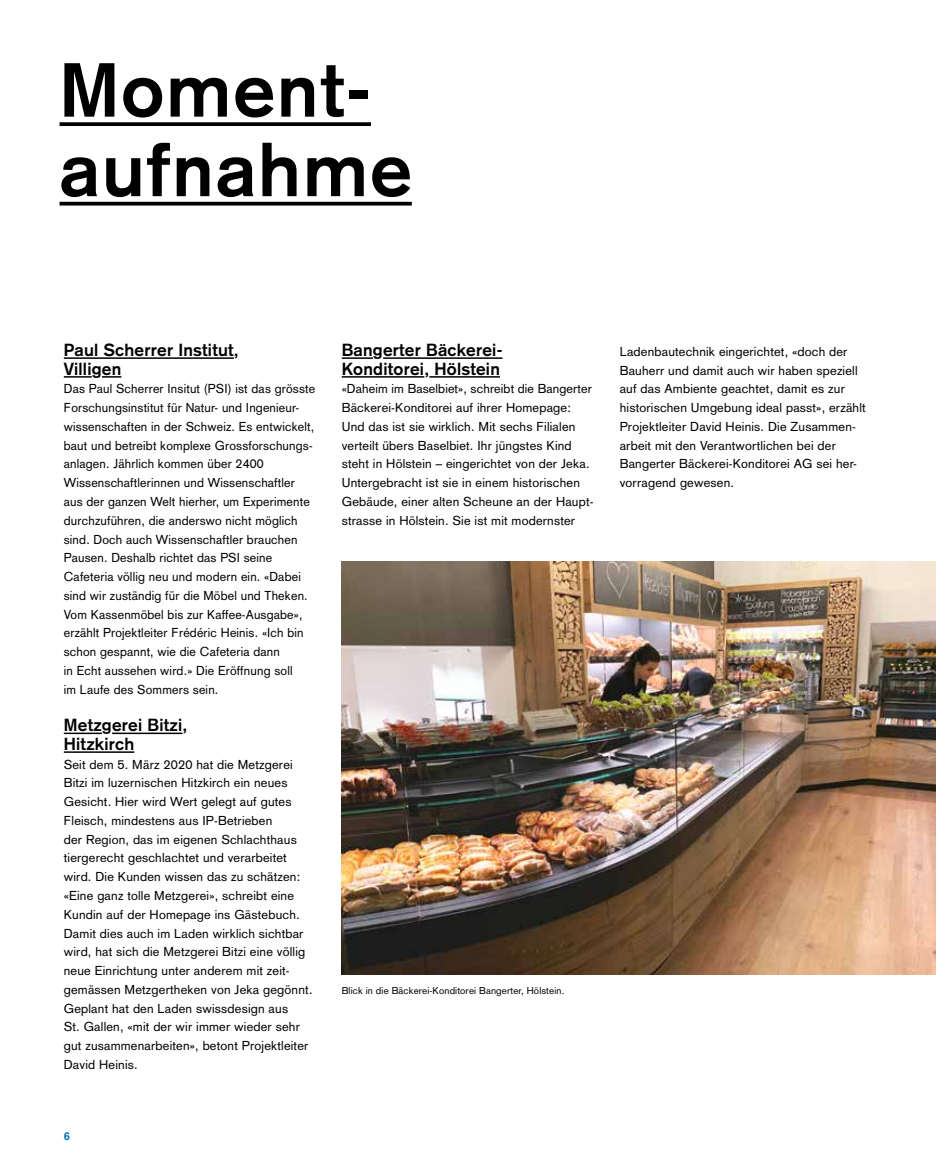
<style>
.page{position:relative;width:936px;height:1170px;background:#fff}
.page>*{position:absolute;margin:0;border:0;box-sizing:border-box;transform-origin:0 0}
.t1{font:700 75px/79.5px "Akzidenz Grotesk";letter-spacing:.025em;color:#000}
.t2{font:700 17.25px/18.8px "Akzidenz Grotesk";letter-spacing:.015em;color:#000}
.t3{font:12.75px/18.8px "Akzidenz Grotesk";letter-spacing:.015em;color:#000}
.t4{font:700 11.25px "Akzidenz Grotesk";color:#0070ba}
.t5{font:9.75px "Akzidenz Grotesk";letter-spacing:.015em;color:#000}
</style>
<div class="page">
<svg style="left:60px;top:122px;width:311px;height:4px"></svg>
<hr style="left:60px;top:202px;width:352px;height:3px;background:#000">
<hr style="left:64px;top:357px;width:170px;height:2px;background:#000">
<svg style="left:64px;top:376px;width:28px;height:1px"></svg>
<svg style="left:102px;top:376px;width:19px;height:1px"></svg>
<hr style="left:64px;top:732px;width:38px;height:2px;background:#000">
<hr style="left:112px;top:732px;width:70px;height:2px;background:#000">
<hr style="left:64px;top:751px;width:70px;height:1px;background:#000">
<hr style="left:342px;top:357px;width:31px;height:2px;background:#000">
<hr style="left:383px;top:357px;width:119px;height:2px;background:#000">
<hr style="left:342px;top:376px;width:82px;height:1px;background:#000">
<hr style="left:429px;top:376px;width:71px;height:1px;background:#000">
<img style="left:342px;top:561px;width:593px;height:413px">
<h1 class="t1" style="left:60px;top:50px;width:354px">Moment&shy;aufnahme</h1>
<h2 class="t2" style="left:64px;top:340px;width:176px">Paul Scherrer Institut,<br>Villigen</h2>
<p class="t3" style="left:64px;top:379px;width:253px">Das Paul Scherrer Insitut (PSI) ist das grösste Forschungsinstitut für Natur- und Ingenieur&shy;wissenschaften in der Schweiz. Es entwickelt, baut und betreibt komplexe Grossforschungs&shy;anlagen. Jährlich kommen über 2400<br>Wissenschaftlerinnen und Wissenschaftler aus der ganzen Welt hierher, um Experimente durchzuführen, die anderswo nicht möglich sind. Doch auch Wissenschaftler brauchen Pausen. Deshalb richtet das PSI seine Cafeteria völlig neu und modern ein. «Dabei sind wir zuständig für die Möbel und Theken.<br>Vom Kassenmöbel bis zur Kaffee-Ausgabe», erzählt Projektleiter Frédéric Heinis. «Ich bin schon gespannt, wie die Cafeteria dann<br>in Echt aussehen wird.» Die Eröffnung soll<br>im Laufe des Sommers sein.</p>
<h2 class="t2" style="left:64px;top:715px;width:125px">Metzgerei Bitzi,<br>Hitzkirch</h2>
<p class="t3" style="left:64px;top:754px;width:250px">Seit dem 5. März 2020 hat die Metzgerei Bitzi im luzernischen Hitzkirch ein neues Gesicht. Hier wird Wert gelegt auf gutes Fleisch, mindestens aus IP-Betrieben<br>der Region, das im eigenen Schlachthaus tiergerecht geschlachtet und verarbeitet wird. Die Kunden wissen das zu schätzen: «Eine ganz tolle Metzgerei», schreibt eine Kundin auf der Homepage ins Gästebuch.<br>Damit dies auch im Laden wirklich sichtbar wird, hat sich die Metzgerei Bitzi eine völlig neue Einrichtung unter anderem mit zeit&shy;gemässen Metzgertheken von Jeka gegönnt.<br>Geplant hat den Laden swissdesign aus<br>St. Gallen, «mit der wir immer wieder sehr gut zusammenarbeiten», betont Projektleiter David Heinis.</p>
<p class="t4" style="left:64px;top:1129px;width:8px">6</p>
<h2 class="t2" style="left:342px;top:340px;width:162px">Bangerter Bäckerei-<br>Konditorei, Hölstein</h2>
<p class="t3" style="left:342px;top:379px;width:253px">«Daheim im Baselbiet», schreibt die Bangerter Bäckerei-Konditorei auf ihrer Homepage:<br>Und das ist sie wirklich. Mit sechs Filialen verteilt übers Baselbiet. Ihr jüngstes Kind steht in Hölstein – eingerichtet von der Jeka.<br>Untergebracht ist sie in einem historischen Gebäude, einer alten Scheune an der Haupt&shy;strasse in Hölstein. Sie ist mit modernster</p>
<p class="t3" style="left:619px;top:342px;width:247px">Ladenbautechnik eingerichtet, «doch der Bauherr und damit auch wir haben speziell auf das Ambiente geachtet, damit es zur historischen Umgebung ideal passt», erzählt Projektleiter David Heinis. Die Zusammen&shy;arbeit mit den Verantwortlichen bei der Bangerter Bäckerei-Konditorei AG sei her&shy;vorragend gewesen.</p>
<p class="t5" style="left:342px;top:984px;width:224px">Blick in die Bäckerei-Konditorei Bangerter, Hölstein.</p>
</div>
